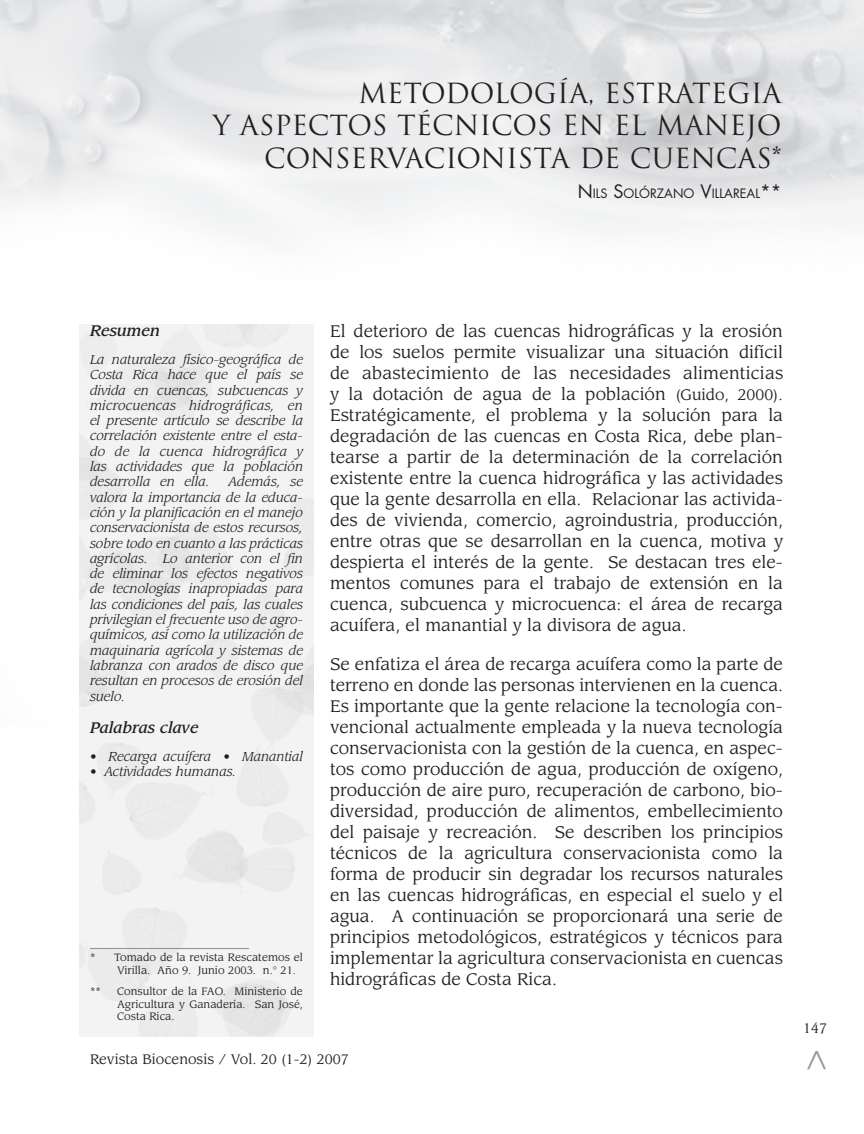
<style>
.page{position:relative;width:864px;height:1134px;background:#fff}
.page>*{position:absolute;margin:0;border:0;box-sizing:border-box;transform-origin:0 0}
.t1{font:36px "Leawood Std";color:#939598}
.t2{font:27px/32.4px "Trajan Pro";color:#231f20;text-align:right}
.t3{font:16.5px/21px "Leawood Std";color:#231f20;text-align:justify}
.t4{font:italic 500 15px "Leawood Std";color:#231f20}
.t5{font:13.5px "Leawood Std";color:#231f20}
.t6{font:italic 12.75px/15.3px "Leawood Std";color:#231f20;text-align:justify}
.t7{font:12.6px "Futura Std";color:#231f20}
.t8{font:10.5px/12.6px "Leawood Std";color:#231f20}
.s1{font-size:18px}
.s2{font-size:15px}
</style>
<div class="page">
<hr style="left:90px;top:948px;width:159px;height:1px;background:#939598">
<h2 class="t2" style="left:213px;top:77px;width:570px">METODOLOGÍA, ESTRATEGIA<br>Y ASPECTOS TÉCNICOS EN EL MANEJO<br>CONSERVACIONISTA DE CUENCAS*</h2>
<p class="t7" style="left:578px;top:185px;width:205px"><span class="s1">N</span>ILS <span class="s1">S</span>OLÓRZANO <span class="s1">V</span>ILLAREAL<span class="s1">**</span></p>
<p class="t4" style="left:90px;top:321px;width:72px">Resumen</p>
<p class="t6" style="left:90px;top:352px;width:215px">La naturaleza físico-geográfica de Costa Rica hace que el país se divida en cuencas, subcuencas y microcuencas hidrográficas, en el presente artículo se describe la correlación existente entre el esta&shy;do de la cuenca hidrográfica y las actividades que la población desarrolla en ella.</p>
<p class="t6" style="left:90px;top:474px;width:215px;text-indent:139px">Además, se valora la importancia de la educa&shy;ción y la planificación en el manejo conservacionista de estos recursos, sobre todo en cuanto a las prácticas agrícolas. Lo anterior con el fin de eliminar los efectos negativos de tecnologías inapropiadas para las condiciones del país, las cuales privilegian el frecuente uso de agro&shy;químicos, así como la utilización de maquinaria agrícola y sistemas de labranza con arados de disco que resultan en procesos de erosión del suelo.</p>
<p class="t4" style="left:90px;top:718px;width:110px">Palabras clave</p>
<p class="t6" style="left:90px;top:749px;width:215px">• Recarga acuífera • Manantial</p>
<p class="t6" style="left:90px;top:764px;width:148px">• Actividades humanas.</p>
<p class="t8" style="left:117px;top:951px;width:187px;text-indent:-27px">* Tomado de la revista Rescatemos el<br>Virilla. Año 9. Junio 2003. n.° 21.</p>
<p class="t8" style="left:90px;top:985px;width:12px">**</p>
<p class="t8" style="left:117px;top:985px;width:187px;text-align:justify">Consultor de la FAO. Ministerio de Agricultura y Ganadería. San José, Costa Rica.</p>
<p class="t3" style="left:330px;top:321px;width:455px">El deterioro de las cuencas hidrográficas y la erosión de los suelos permite visualizar una situación difícil de abastecimiento de las necesidades alimenticias y la dotación de agua de la población <span class="s2">(Guido, 2000).<br></span>Estratégicamente, el problema y la solución para la degradación de las cuencas en Costa Rica, debe plan&shy;tearse a partir de la determinación de la correlación existente entre la cuenca hidrográfica y las actividades que la gente desarrolla en ella. Relacionar las activida&shy;des de vivienda, comercio, agroindustria, producción, entre otras que se desarrollan en la cuenca, motiva y despierta el interés de la gente. Se destacan tres ele&shy;mentos comunes para el trabajo de extensión en la cuenca, subcuenca y microcuenca: el área de recarga acuífera, el manantial y la divisora de agua.</p>
<p class="t3" style="left:330px;top:654px;width:455px">Se enfatiza el área de recarga acuífera como la parte de terreno en donde las personas intervienen en la cuenca.<br>Es importante que la gente relacione la tecnología con&shy;vencional actualmente empleada y la nueva tecnología conservacionista con la gestión de la cuenca, en aspec&shy;tos como producción de agua, producción de oxígeno, producción de aire puro, recuperación de carbono, bio&shy;diversidad, producción de alimentos, embellecimiento del paisaje y recreación. Se describen los principios técnicos de la agricultura conservacionista como la forma de producir sin degradar los recursos naturales en las cuencas hidrográficas, en especial el suelo y el agua. A continuación se proporcionará una serie de principios metodológicos, estratégicos y técnicos para implementar la agricultura conservacionista en cuencas hidrográficas de Costa Rica.</p>
<p class="t5" style="left:90px;top:1051px;width:260px">Revista Biocenosis / Vol. 20 (1-2) 2007</p>
<p class="t5" style="left:803px;top:1020px;width:25px">147</p>
<h1 class="t1" style="left:792px;top:1071px;width:23px;rotate:-90deg">&gt;</h1>
</div>
